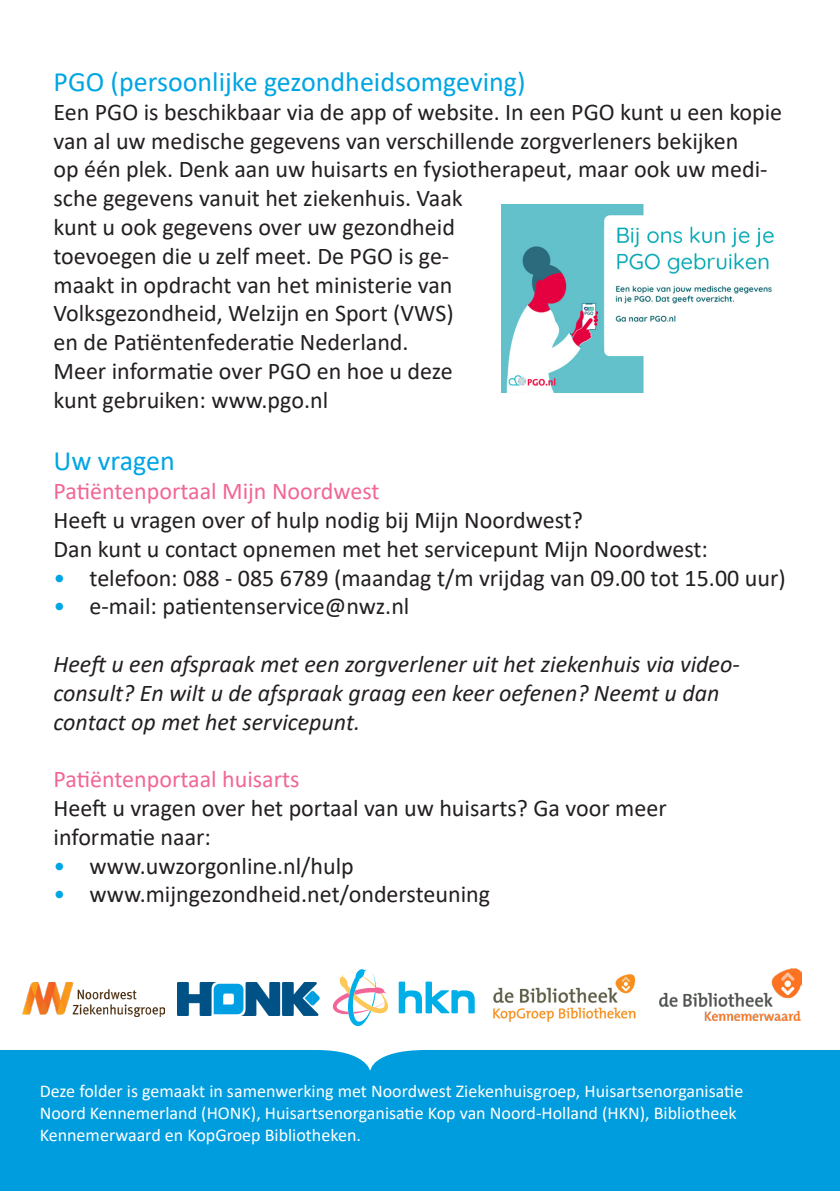
<style>
.page{position:relative;width:840px;height:1191px;background:#fff}
.page>*{position:absolute;margin:0;border:0;box-sizing:border-box;transform-origin:0 0}
.t1{font:28px "Calibri";color:#00a5e3}
.t2{font:24px/28.8px "Calibri";color:#231f20}
.t3{font:italic 24px "Calibri";color:#231f20}
.t4{font:24px "Calibri";color:#f16697}
.t5{font:18px "Calibri";color:#fff}
.s1{color:#00a5e3}
</style>
<div class="page">
<img style="left:501px;top:204px;width:273px;height:188px">
<div style="left:0;top:1050px;width:839px;height:141px;background:#009dde"></div>
<img style="left:178px;top:982px;width:141px;height:33px">
<img style="left:493px;top:974px;width:142px;height:47px">
<img style="left:23px;top:982px;width:142px;height:34px">
<img style="left:659px;top:968px;width:141px;height:52px">
<svg style="left:332px;top:969px;width:56px;height:57px"></svg>
<svg style="left:398px;top:981px;width:76px;height:32px"></svg>
<p class="t1" style="left:53px;top:62px;width:473px">PGO (persoonlijke gezondheidsomgeving)</p>
<p class="t2" style="left:53px;top:97px;width:729px">Een PGO is beschikbaar via de app of website. In een PGO kunt u een kopie van al uw medische gegevens van verschillende zorgverleners bekijken<br>op één plek. Denk aan uw huisarts en fysiotherapeut, maar ook uw medi&shy;sche gegevens vanuit het ziekenhuis. Vaak<br>kunt u ook gegevens over uw gezondheid<br>toevoegen die u zelf meet. De PGO is ge-<br>maakt in opdracht van het ministerie van<br>Volksgezondheid, Welzijn en Sport (VWS)</p>
<p class="t2" style="left:53px;top:327px;width:356px">en de Patiëntenfederatie Nederland.</p>
<p class="t2" style="left:53px;top:356px;width:400px">Meer informatie over PGO en hoe u deze kunt gebruiken: www.pgo.nl</p>
<p class="t1" style="left:53px;top:441px;width:123px">Uw vragen</p>
<p class="t4" style="left:53px;top:474px;width:327px">Patiëntenportaal Mijn Noordwest</p>
<p class="t2" style="left:53px;top:505px;width:531px">Heeft u vragen over of hulp nodig bij Mijn Noordwest?</p>
<p class="t2" style="left:53px;top:534px;width:655px">Dan kunt u contact opnemen met het servicepunt Mijn Noordwest:</p>
<p class="t2" style="left:53px;top:562px;width:733px"><span class="s1">•</span> telefoon: 088 - 085 6789 (maandag t/m vrijdag van 09.00 tot 15.00 uur)</p>
<p class="t2" style="left:53px;top:591px;width:357px"><span class="s1">•</span> e-mail: patientenservice@nwz.nl</p>
<p class="t3" style="left:53px;top:647px;width:687px">Heeft u een afspraak met een zorgverlener uit het ziekenhuis via video-</p>
<p class="t3" style="left:53px;top:676px;width:667px">consult? En wilt u de afspraak graag een keer oefenen? Neemt u dan</p>
<p class="t3" style="left:53px;top:705px;width:308px">contact op met het servicepunt.</p>
<p class="t4" style="left:53px;top:762px;width:247px">Patiëntenportaal huisarts</p>
<p class="t2" style="left:53px;top:793px;width:614px">Heeft u vragen over het portaal van uw huisarts? Ga voor meer</p>
<p class="t2" style="left:53px;top:822px;width:159px">informatie naar:</p>
<p class="t2" style="left:53px;top:850px;width:302px"><span class="s1">•</span> www.uwzorgonline.nl/hulp</p>
<p class="t2" style="left:53px;top:879px;width:438px"><span class="s1">•</span> www.mijngezondheid.net/ondersteuning</p>
<p class="t5" style="left:40px;top:1079px;width:704px">Deze folder is gemaakt in samenwerking met Noordwest Ziekenhuisgroep, Huisartsenorganisatie</p>
<p class="t5" style="left:40px;top:1100px;width:698px">Noord Kennemerland (HONK), Huisartsenorganisatie Kop van Noord-Holland (HKN), Bibliotheek</p>
<p class="t5" style="left:40px;top:1122px;width:322px">Kennemerwaard en KopGroep Bibliotheken.</p>
</div>
